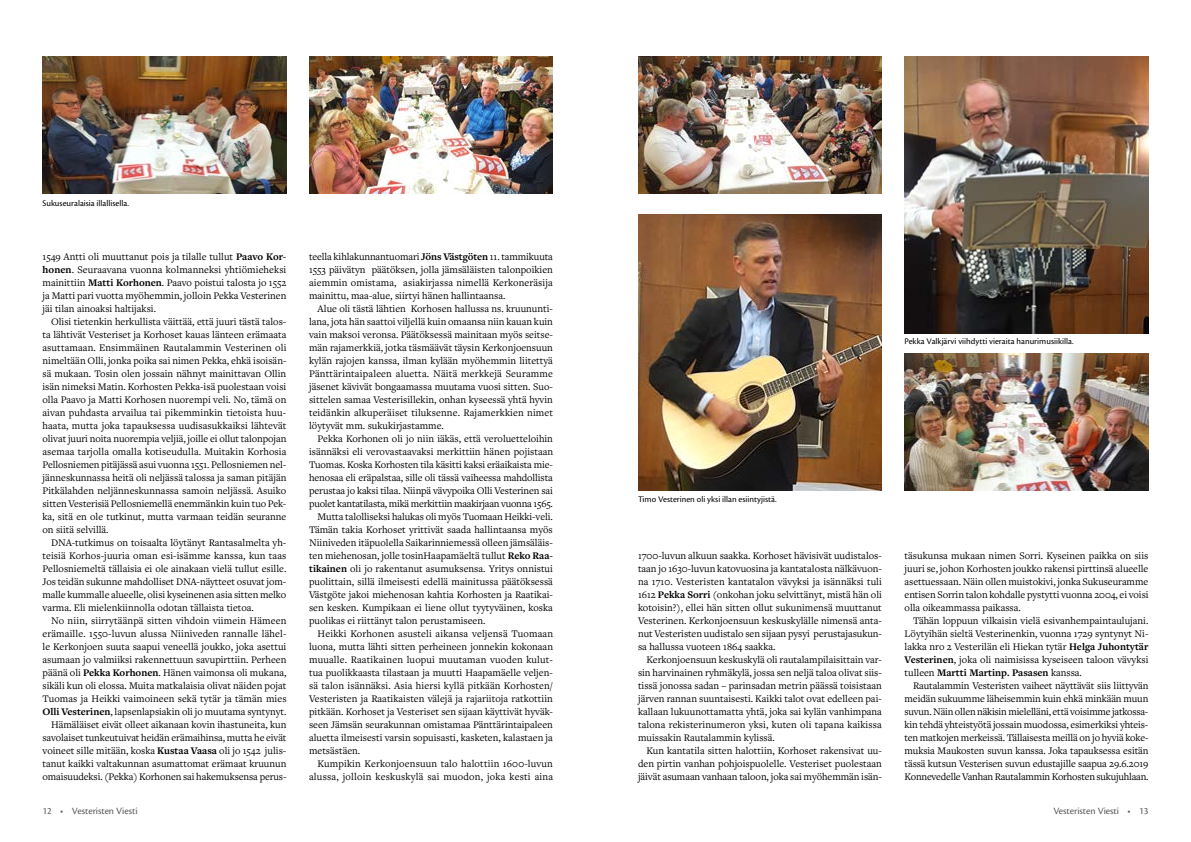
<style>
.page{position:relative;width:1191px;height:842px;background:#fff}
.page>*{position:absolute;margin:0;border:0;box-sizing:border-box;transform-origin:0 0}
.t1{font:10.5px/13px "Freight Text Pro";color:#000;text-align:justify}
.t2{font:10.5px "Freight Text Pro";letter-spacing:-.02em;color:#000}
.t3{font:10.5px "Freight Text Pro";letter-spacing:.02em;color:#000}
.t4{font:10px "Cronos Pro";letter-spacing:-.005em;color:#58595b}
.t5{font:9px "Cronos Pro";color:#000}
.s1{font-weight:700}
</style>
<div class="page">
<img style="left:43px;top:57px;width:243px;height:137px">
<img style="left:309px;top:57px;width:244px;height:137px">
<img style="left:904px;top:353px;width:244px;height:137px">
<img style="left:638px;top:57px;width:244px;height:137px">
<img style="left:638px;top:214px;width:244px;height:276px">
<img style="left:904px;top:57px;width:244px;height:276px">
<p class="t5" style="left:43px;top:198px;width:88px">Sukuseuralaisia illallisella.</p>
<p class="t1" style="left:43px;top:250px;width:245px">1549 Antti oli muuttanut pois ja tilalle tullut <span class="s1">Paavo Kor&shy;honen</span>. Seuraavana vuonna kolmanneksi yhtiömieheksi mainittiin <span class="s1">Matti Korhonen</span>. Paavo poistui talosta jo 1552 ja Matti pari vuotta myöhemmin, jolloin Pekka Vesterinen jäi tilan ainoaksi haltijaksi.</p>
<p class="t1" style="left:43px;top:315px;width:245px;text-indent:9px">Olisi tietenkin herkullista väittää, että juuri tästä talos&shy;ta lähtivät Vesteriset ja Korhoset kauas länteen erämaata asuttamaan. Ensimmäinen Rautalammin Vesterinen oli nimeltään Olli, jonka poika sai nimen Pekka, ehkä isoisän&shy;sä mukaan. Tosin olen jossain nähnyt mainittavan Ollin isän nimeksi Matin. Korhosten Pekka-isä puolestaan voisi olla Paavo ja Matti Korhosen nuorempi veli. No, tämä on aivan puhdasta arvailua tai pikemminkin tietoista huu&shy;haata, mutta joka tapauksessa uudisasukkaiksi lähtevät olivat juuri noita nuorempia veljiä, joille ei ollut talonpojan asemaa tarjolla omalla kotiseudulla. Muitakin Korhosia Pellosniemen pitäjässä asui vuonna 1551. Pellosniemen nel&shy;jänneskunnassa heitä oli neljässä talossa ja saman pitäjän Pitkälahden neljänneskunnassa samoin neljässä. Asuiko sitten Vesterisiä Pellosniemellä enemmänkin kuin tuo Pek&shy;ka, sitä en ole tutkinut, mutta varmaan teidän seuranne on siitä selvillä.</p>
<p class="t1" style="left:43px;top:536px;width:245px;text-indent:9px">DNA-tutkimus on toisaalta löytänyt Rantasalmelta yh&shy;teisiä Korhos-juuria oman esi-isämme kanssa, kun taas Pellosniemeltä tällaisia ei ole ainakaan vielä tullut esille.<br>Jos teidän sukunne mahdolliset DNA-näytteet osuvat jom&shy;malle kummalle alueelle, olisi kyseinenen asia sitten melko varma. Eli mielenkiinnolla odotan tällaista tietoa.</p>
<p class="t1" style="left:43px;top:614px;width:245px;text-align:right">No niin, siirrytäänpä sitten vihdoin viimein Hämeen erämaille. 1550-luvun alussa Niiniveden rannalle lähel&shy;le Kerkonjoen suuta saapui veneellä joukko, joka asettui asumaan jo valmiiksi rakennettuun savupirttiin. Perheen päänä oli <span class="s1">Pekka Korhonen</span>. Hänen vaimonsa oli mukana, sikäli kun oli elossa. Muita matkalaisia olivat näiden pojat Tuomas ja Heikki vaimoineen sekä tytär ja tämän mies <span class="s1">Olli Vesterinen</span>, lapsenlapsiakin oli jo muutama syntynyt.<br>Hämäläiset eivät olleet aikanaan kovin ihastuneita, kun savolaiset tunkeutuivat heidän erämaihinsa, mutta he eivät voineet sille mitään, koska <span class="s1">Kustaa Vaasa</span> oli jo 1542 julis&shy;tanut kaikki valtakunnan asumattomat erämaat kruunun omaisuudeksi. (Pekka) Korhonen sai hakemuksensa perus-</p>
<p class="t1" style="left:309px;top:250px;width:245px">teella kihlakunnantuomari <span class="s1">Jöns Västgöten</span> 11. tammikuuta 1553 päivätyn päätöksen, jolla jämsäläisten talonpoikien aiemmin omistama, asiakirjassa nimellä Kerkoneräsija mainittu, maa-alue, siirtyi hänen hallintaansa.</p>
<p class="t1" style="left:309px;top:302px;width:245px;text-indent:9px">Alue oli tästä lähtien Korhosen hallussa ns. kruununti&shy;lana, jota hän saattoi viljellä kuin omaansa niin kauan kuin vain maksoi veronsa. Päätöksessä mainitaan myös seitse&shy;män rajamerkkiä, jotka täsmäävät täysin Kerkonjoensuun kylän rajojen kanssa, ilman kylään myöhemmin liitettyä Pänttärintaipaleen aluetta. Näitä merkkejä Seuramme jäsenet kävivät bongaamassa muutama vuosi sitten. Suo&shy;sittelen samaa Vesterisillekin, onhan kyseessä yhtä hyvin teidänkin alkuperäiset tiluksenne. Rajamerkkien nimet löytyvät mm. sukukirjastamme.</p>
<p class="t1" style="left:317px;top:432px;width:237px">Pekka Korhonen oli jo niin iäkäs, että veroluetteloihin</p>
<p class="t1" style="left:309px;top:445px;width:245px">isännäksi eli verovastaavaksi merkittiin hänen pojistaan</p>
<p class="t1" style="left:309px;top:458px;width:245px">Tuomas. Koska Korhosten tila käsitti kaksi eräaikaista mie-</p>
<p class="t1" style="left:309px;top:471px;width:245px">henosaa eli eräpalstaa, sille oli tässä vaiheessa mahdollista</p>
<p class="t1" style="left:309px;top:484px;width:245px">perustaa jo kaksi tilaa. Niinpä vävypoika Olli Vesterinen sai</p>
<p class="t2" style="left:309px;top:497px;width:245px">puolet kantatilasta, mikä merkittiin maakirjaan vuonna 1565.</p>
<p class="t1" style="left:317px;top:510px;width:237px">Mutta talolliseksi halukas oli myös Tuomaan Heikki-veli.</p>
<p class="t1" style="left:309px;top:523px;width:245px">Tämän takia Korhoset yrittivät saada hallintaansa myös</p>
<p class="t1" style="left:309px;top:536px;width:245px">Niiniveden itäpuolella Saikarinniemessä olleen jämsäläis-</p>
<p class="t1" style="left:309px;top:549px;width:245px">ten miehenosan, jolle tosinHaapamäeltä tullut <span class="s1">Reko Raa-</span></p>
<p class="t1" style="left:309px;top:562px;width:245px"><span class="s1">tikainen</span> oli jo rakentanut asumuksensa. Yritys onnistui</p>
<p class="t1" style="left:309px;top:575px;width:245px">puolittain, sillä ilmeisesti edellä mainitussa päätöksessä</p>
<p class="t1" style="left:309px;top:588px;width:245px">Västgöte jakoi miehenosan kahtia Korhosten ja Raatikai-</p>
<p class="t1" style="left:309px;top:601px;width:245px">sen kesken. Kumpikaan ei liene ollut tyytyväinen, koska</p>
<p class="t1" style="left:309px;top:614px;width:178px">puolikas ei riittänyt talon perustamiseen.</p>
<p class="t1" style="left:317px;top:627px;width:237px">Heikki Korhonen asusteli aikansa veljensä Tuomaan</p>
<p class="t1" style="left:309px;top:640px;width:245px">luona, mutta lähti sitten perheineen jonnekin kokonaan</p>
<p class="t1" style="left:309px;top:653px;width:245px">muualle. Raatikainen luopui muutaman vuoden kulut-</p>
<p class="t1" style="left:309px;top:666px;width:245px">tua puolikkaasta tilastaan ja muutti Haapamäelle veljen-</p>
<p class="t1" style="left:309px;top:679px;width:245px">sä talon isännäksi. Asia hiersi kyllä pitkään Korhosten/</p>
<p class="t1" style="left:309px;top:692px;width:245px">Vesteristen ja Raatikaisten välejä ja rajariitoja ratkottiin</p>
<p class="t1" style="left:309px;top:705px;width:245px">pitkään. Korhoset ja Vesteriset sen sijaan käyttivät hyväk-</p>
<p class="t1" style="left:309px;top:718px;width:245px">seen Jämsän seurakunnan omistamaa Pänttärintaipaleen</p>
<p class="t1" style="left:309px;top:731px;width:245px">aluetta ilmeisesti varsin sopuisasti, kasketen, kalastaen ja</p>
<p class="t1" style="left:309px;top:744px;width:53px">metsästäen.</p>
<p class="t1" style="left:317px;top:757px;width:237px">Kumpikin Kerkonjoensuun talo halottiin 1600-luvun</p>
<p class="t3" style="left:309px;top:770px;width:245px">alussa, jolloin keskuskylä sai muodon, joka kesti aina</p>
<p class="t5" style="left:904px;top:336px;width:171px">Pekka Valkjärvi viihdytti vieraita hanurimusiikilla.</p>
<p class="t5" style="left:638px;top:494px;width:140px">Timo Vesterinen oli yksi illan esiintyjistä.</p>
<p class="t1" style="left:638px;top:549px;width:245px">1700-luvun alkuun saakka. Korhoset hävisivät uudistalos&shy;taan jo 1630-luvun katovuosina ja kantatalosta nälkävuon&shy;na 1710. Vesteristen kantatalon vävyksi ja isännäksi tuli 1612 <span class="s1">Pekka Sorri</span> (onkohan joku selvittänyt, mistä hän oli kotoisin?), ellei hän sitten ollut sukunimensä muuttanut Vesterinen. Kerkonjoensuun keskuskylälle nimensä anta&shy;nut Vesteristen uudistalo sen sijaan pysyi perustajasukun&shy;sa hallussa vuoteen 1864 saakka.</p>
<p class="t1" style="left:638px;top:653px;width:245px;text-indent:9px">Kerkonjoensuun keskuskylä oli rautalampilaisittain var&shy;sin harvinainen ryhmäkylä, jossa sen neljä taloa olivat siis&shy;tissä jonossa sadan – parinsadan metrin päässä toisistaan järven rannan suuntaisesti. Kaikki talot ovat edelleen pai&shy;kallaan lukuunottamatta yhtä, joka sai kylän vanhimpana talona rekisterinumeron yksi, kuten oli tapana kaikissa muissakin Rautalammin kylissä.</p>
<p class="t1" style="left:638px;top:744px;width:245px;text-indent:9px">Kun kantatila sitten halottiin, Korhoset rakensivat uu&shy;den pirtin vanhan pohjoispuolelle. Vesteriset puolestaan jäivät asumaan vanhaan taloon, joka sai myöhemmän isän-</p>
<p class="t1" style="left:904px;top:549px;width:245px">täsukunsa mukaan nimen Sorri. Kyseinen paikka on siis juuri se, johon Korhosten joukko rakensi pirttinsä alueelle asettuessaan. Näin ollen muistokivi, jonka Sukuseuramme entisen Sorrin talon kohdalle pystytti vuonna 2004, ei voisi olla oikeammassa paikassa.</p>
<p class="t1" style="left:904px;top:614px;width:245px;text-indent:9px">Tähän loppuun vilkaisin vielä esivanhempaintaulujani.<br>Löytyihän sieltä Vesterinenkin, vuonna 1729 syntynyt Ni&shy;lakka nro 2 Vesterilän eli Hiekan tytär <span class="s1">Helga Juhontytär Vesterinen</span>, joka oli naimisissa kyseiseen taloon vävyksi tulleen <span class="s1">Martti Martinp. Pasasen</span> kanssa.</p>
<p class="t1" style="left:904px;top:679px;width:245px;text-indent:9px">Rautalammin Vesteristen vaiheet näyttävät siis liittyvän meidän sukuumme läheisemmin kuin ehkä minkään muun suvun. Näin ollen näkisin mielelläni, että voisimme jatkossa&shy;kin tehdä yhteistyötä jossain muodossa, esimerkiksi yhteis&shy;ten matkojen merkeissä. Tällaisesta meillä on jo hyviä koke&shy;muksia Maukosten suvun kanssa. Joka tapauksessa esitän tässä kutsun Vesterisen suvun edustajille saapua 29.6.2019<br>Konnevedelle Vanhan Rautalammin Korhosten sukujuhlaan.</p>
<p class="t4" style="left:43px;top:805px;width:97px">12 • Vesteristen Viesti</p>
<p class="t4" style="left:1053px;top:805px;width:97px">Vesteristen Viesti • 13</p>
</div>
